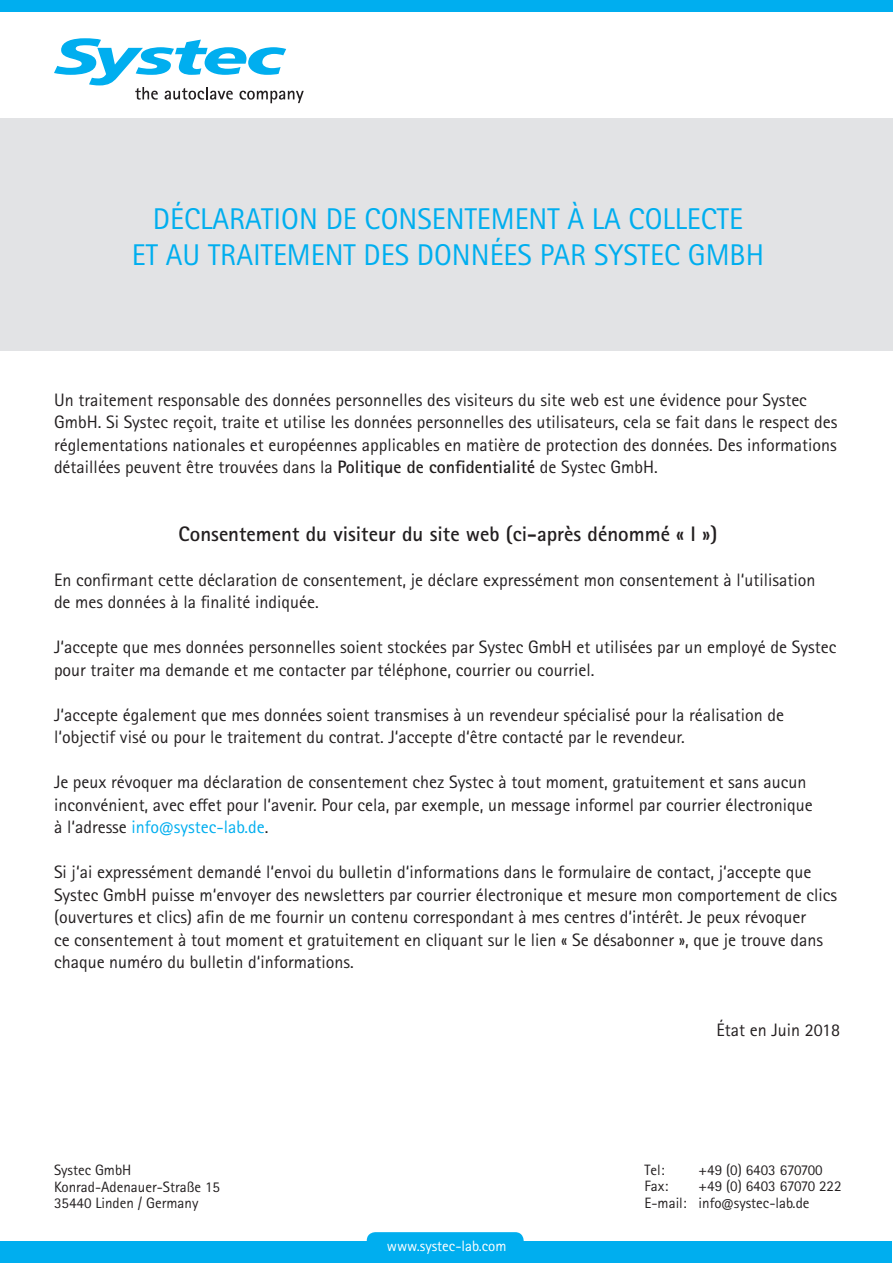
<style>
.page{position:relative;width:893px;height:1263px;background:#fff}
.page>*{position:absolute;margin:0;border:0;box-sizing:border-box;transform-origin:0 0}
.t1{font:30px/36px "Rotis Sans Serif Std";color:#00aeef;text-align:center}
.t2{font:700 21px "Rotis Sans Serif Std";color:#231f20}
.t3{font:18px/22.5px "Rotis Sans Serif Std";color:#231f20}
.t4{font:15px/16.5px "Rotis Sans Serif Std";color:#231f20}
.t5{font:15px "Rotis Sans Serif Std";color:#fff}
.s1{font-weight:700}
.s2{color:#00aeef}
</style>
<div class="page">
<div style="left:0;top:0;width:893px;height:17px;background:#00aeef"></div>
<div style="left:0;top:13px;width:893px;height:106px;background:#fff"></div>
<svg style="left:54px;top:38px;width:250px;height:65px"></svg>
<div style="left:0;top:119px;width:893px;height:232px;background:#e2e3e5"></div>
<div style="left:0;top:1242px;width:892px;height:21px;background:#00aeef"></div>
<svg style="left:367px;top:1232px;width:157px;height:10px;background:#09b0ef"></svg>
<h1 class="t1" style="left:132px;top:201px;width:634px">DÉCLARATION DE CONSENTEMENT À LA COLLECTE<br>ET AU TRAITEMENT DES DONNÉES PAR SYSTEC GMBH</h1>
<p class="t3" style="left:54px;top:388px;width:785px">Un traitement responsable des données personnelles des visiteurs du site web est une évidence pour Systec GmbH. Si Systec reçoit, traite et utilise les données personnelles des utilisateurs, cela se fait dans le respect des réglementations nationales et européennes applicables en matière de protection des données. Des informations détaillées peuvent être trouvées dans la <span class="s1">Politique de confidentialité</span> de Systec GmbH.</p>
<p class="t2" style="left:179px;top:520px;width:540px">Consentement du visiteur du site web (ci-après dénommé « I »)</p>
<p class="t3" style="left:54px;top:568px;width:763px">En confirmant cette déclaration de consentement, je déclare expressément mon consentement à l‘utilisation de mes données à la finalité indiquée.</p>
<p class="t3" style="left:54px;top:636px;width:784px">J‘accepte que mes données personnelles soient stockées par Systec GmbH et utilisées par un employé de Systec pour traiter ma demande et me contacter par téléphone, courrier ou courriel.</p>
<p class="t3" style="left:54px;top:703px;width:732px">J‘accepte également que mes données soient transmises à un revendeur spécialisé pour la réalisation de l‘objectif visé ou pour le traitement du contrat. J‘accepte d‘être contacté par le revendeur.</p>
<p class="t3" style="left:54px;top:771px;width:760px">Je peux révoquer ma déclaration de consentement chez Systec à tout moment, gratuitement et sans aucun inconvénient, avec effet pour l‘avenir. Pour cela, par exemple, un message informel par courrier électronique à l‘adresse <span class="s2">info@systec-lab.de</span>.</p>
<p class="t3" style="left:54px;top:861px;width:785px">Si j‘ai expressément demandé l‘envoi du bulletin d‘informations dans le formulaire de contact, j‘accepte que Systec GmbH puisse m‘envoyer des newsletters par courrier électronique et mesure mon comportement de clics (ouvertures et clics) afin de me fournir un contenu correspondant à mes centres d‘intérêt. Je peux révoquer<br>ce consentement à tout moment et gratuitement en cliquant sur le lien « Se désabonner », que je trouve dans chaque numéro du bulletin d‘informations.</p>
<p class="t3" style="left:716px;top:1018px;width:125px">État en Juin 2018</p>
<p class="t4" style="left:54px;top:1162px;width:168px">Systec GmbH<br>Konrad-Adenauer-Straße 15<br>35440 Linden / Germany</p>
<p class="t4" style="left:645px;top:1161px;width:21px">Tel:</p>
<p class="t4" style="left:699px;top:1161px;width:126px">+49 (0) 6403 670700</p>
<p class="t4" style="left:645px;top:1178px;width:199px;text-indent:54px">+49 (0) 6403 67070 222<br>E-mail: info@systec-lab.de</p>
<p class="t4" style="left:645px;top:1178px;width:25px">Fax:</p>
<p class="t5" style="left:387px;top:1237px;width:121px">www.systec-lab.com</p>
</div>
